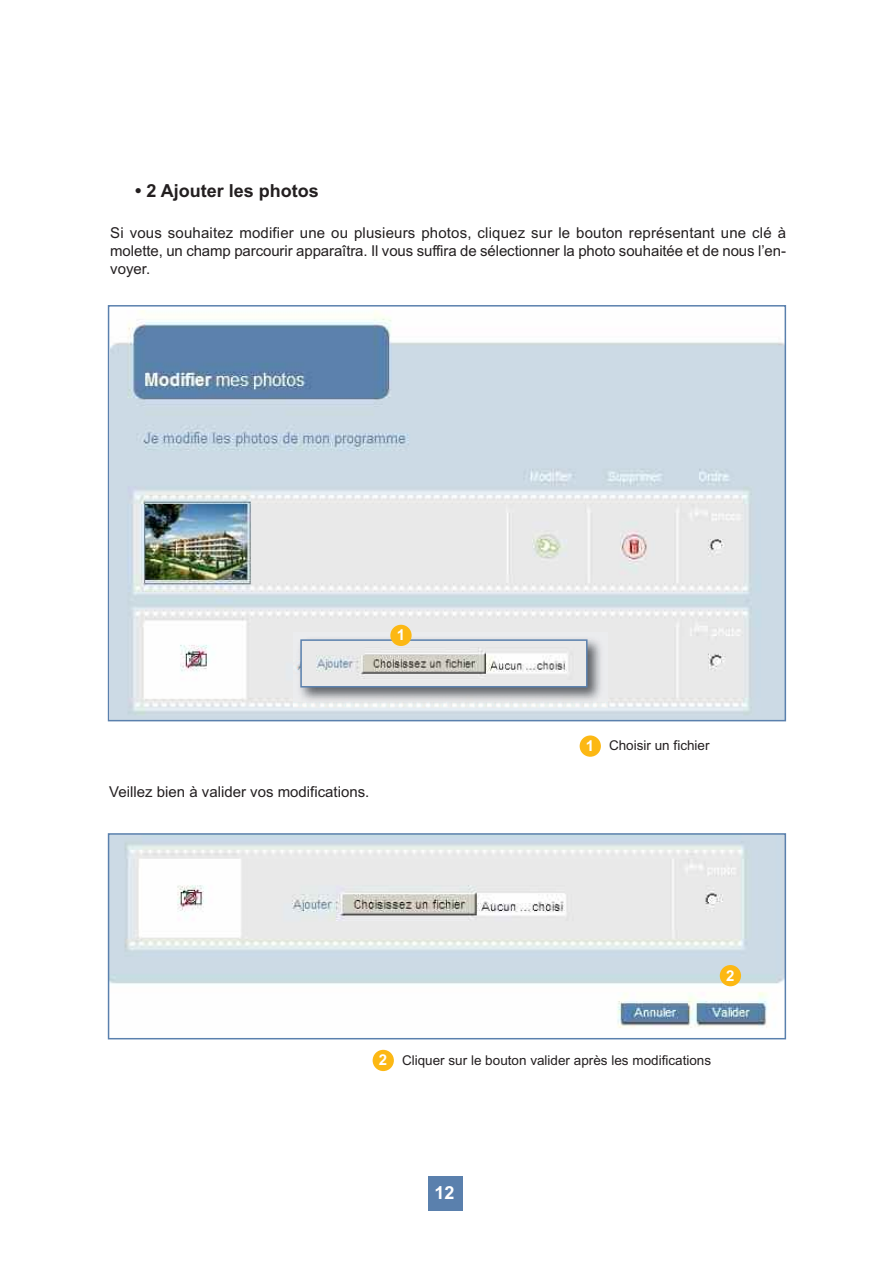
<style>
.page{position:relative;width:893px;height:1263px;background:#fff}
.page>*{position:absolute;margin:0;border:0;box-sizing:border-box;transform-origin:0 0}
.t1{font:700 18px "Arial";color:#231f20}
.t2{font:700 18px "Arial";color:#fff}
.t3{font:15px/18px "Arial";letter-spacing:-.005em;color:#231f20;text-align:justify}
.t4{font:700 15px "Arial";color:#fff}
.t5{font:13.5px "Arial";color:#231f20}
.s1{font-weight:700;font-size:15px;color:#fff}
</style>
<div class="page">
<div style="left:428px;top:1176px;width:34px;height:34px;background:#5a80ad"></div>
<img style="left:111px;top:311px;width:672px;height:407px">
<div style="left:108px;top:305px;width:678px;height:416px;border:2px solid #5a80ad"></div>
<div style="left:580px;top:735px;width:21px;height:22px;background:#fcb814;border-radius:50%"></div>
<img style="left:294px;top:632px;width:313px;height:75px">
<img style="left:303px;top:642px;width:281px;height:42px">
<div style="left:300px;top:639px;width:287px;height:48px;border:2px solid #5a80ad"></div>
<img style="left:111px;top:836px;width:672px;height:192px">
<div style="left:108px;top:833px;width:678px;height:206px;border:2px solid #5a80ad"></div>
<div style="left:720px;top:965px;width:21px;height:21px;background:#fcb814;border-radius:50%"></div>
<div style="left:373px;top:1050px;width:21px;height:21px;background:#fcb814;border-radius:50%"></div>
<div style="left:390px;top:625px;width:22px;height:21px;background:#fcb814;border-radius:50%"></div>
<p class="t1" style="left:135px;top:180px;width:185px">• 2 Ajouter les photos</p>
<p class="t3" style="left:110px;top:224px;width:677px">Si vous souhaitez modifier une ou plusieurs photos, cliquez sur le bouton représentant une clé à molette, un champ parcourir apparaîtra. Il vous suffira de sélectionner la photo souhaitée et de nous l’en&shy;voyer.</p>
<p class="t4" style="left:397px;top:626px;width:10px">1</p>
<p class="t3" style="left:109px;top:783px;width:262px">Veillez bien à valider vos modifications.</p>
<p class="t5" style="left:586px;top:738px;width:125px"><span class="s1">1</span> Choisir un fichier</p>
<p class="t4" style="left:726px;top:966px;width:10px">2</p>
<p class="t5" style="left:379px;top:1052px;width:334px"><span class="s1">2</span> Cliquer sur le bouton valider après les modifications</p>
<p class="t2" style="left:434px;top:1182px;width:22px">12</p>
</div>
